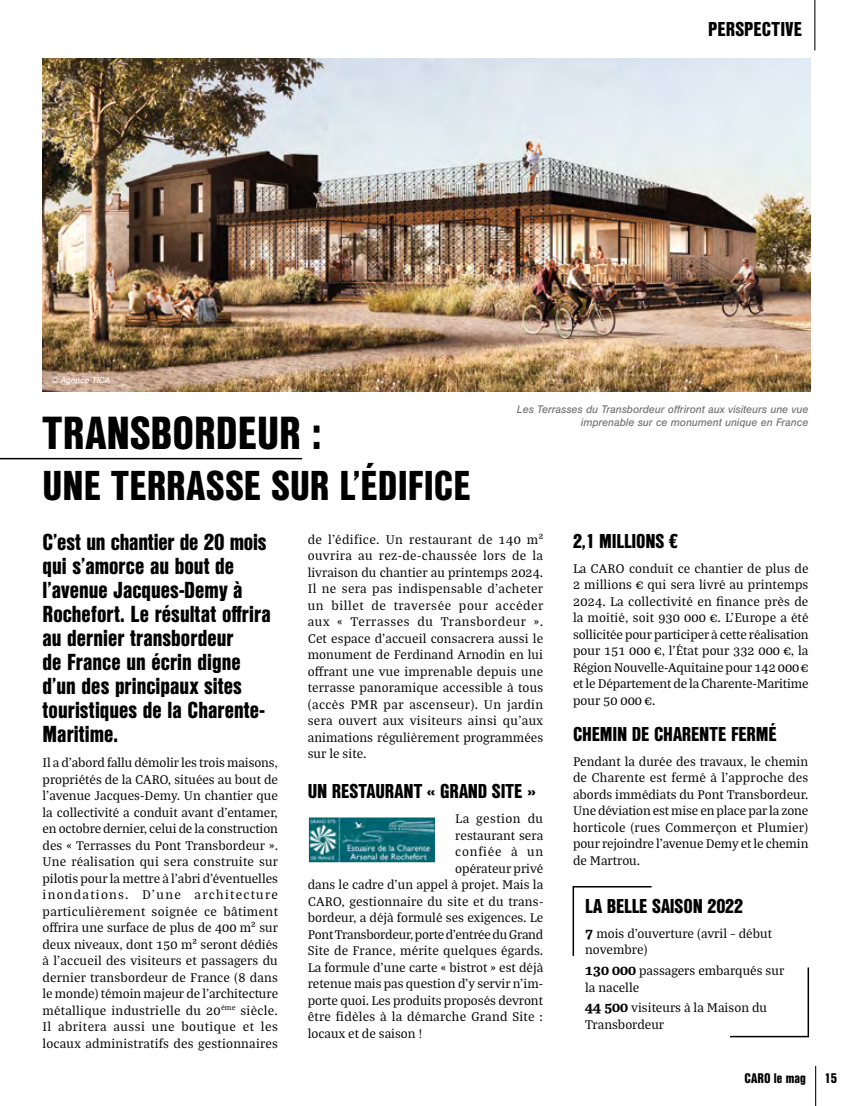
<style>
.page{position:relative;width:851px;height:1106px;background:#fff}
.page>*{position:absolute;margin:0;border:0;box-sizing:border-box;transform-origin:0 0}
.t1{font:900 45px "Nimbus San Con L";color:#000}
.t2{font:900 40.5px "Nimbus San Con L";color:#000}
.t3{font:900 22.5px/24px "Nimbus San Con L";color:#000}
.t4{font:900 19.5px "Nimbus San Con L";letter-spacing:-.01em;color:#000}
.t5{font:900 19.5px "Nimbus San Con L";letter-spacing:.01em;color:#000}
.t6{font:13.5px/16.5px "Bagatela";color:#000;text-align:justify}
.t7{font:13.5px "Bagatela";letter-spacing:-.02em;color:#000}
.t8{font:900 13.5px "Nimbus San Con L";color:#000}
.t9{font:13.5px "Bagatela";letter-spacing:.035em;color:#000}
.t10{font:13.5px "Bagatela";letter-spacing:.055em;color:#000}
.t11{font:italic 11.4px/13.5px "Nimbus San";letter-spacing:-.005em;color:#706f6f;text-align:right}
.t12{font:italic 9px "Nimbus San";color:#fff}
.s1{font-family:"Bagatela Dark";font-size:15px}
</style>
<div class="page">
<hr style="left:815px;top:1066px;width:1px;height:40px;background:#000">
<hr style="left:0;top:458px;width:302px;height:1px;background:#000">
<img style="left:43px;top:58px;width:767px;height:333px">
<svg style="left:730px;top:967px;width:79px;height:71px"></svg>
<svg style="left:572px;top:886px;width:80px;height:70px"></svg>
<img style="left:308px;top:817px;width:128px;height:46px">
<hr style="left:814px;top:0;width:1px;height:50px;background:#000">
<h3 class="t5" style="left:708px;top:14px;width:95px">PERSPECTIVE</h3>
<p class="t12" style="left:51px;top:375px;width:61px">© Agence TICA</p>
<h1 class="t1" style="left:43px;top:399px;width:280px">TRANSBORDEUR :</h1>
<h2 class="t2" style="left:43px;top:455px;width:429px">UNE TERRASSE SUR L’ÉDIFICE</h2>
<p class="t11" style="left:517px;top:402px;width:293px">Les Terrasses du Transbordeur offriront aux visiteurs une vue imprenable sur ce monument unique en France</p>
<h3 class="t3" style="left:43px;top:529px;width:230px">C’est un chantier de 20 mois qui s’amorce au bout de l’avenue Jacques-Demy à<br>Rochefort. Le résultat offrira au dernier transbordeur<br>de France un écrin digne d’un des principaux sites touristiques de la Charente-<br>Maritime.</h3>
<p class="t6" style="left:43px;top:753px;width:237px">Il a d’abord fallu démolir les trois maisons, propriétés de la CARO, situées au bout de l’avenue Jacques-Demy. Un chantier que la collectivité a conduit avant d’entamer, en octobre dernier, celui de la construction des « Terrasses du Pont Transbordeur ».<br>Une réalisation qui sera construite sur pilotis pour la mettre à l’abri d’éventuelles inondations. D’une architecture particulièrement soignée ce bâtiment offrira une surface de plus de 400 m² sur deux niveaux, dont 150 m² seront dédiés à l’accueil des visiteurs et passagers du dernier transbordeur de France (8 dans le monde) témoin majeur de l’architecture métallique industrielle du 20<sup>ème</sup> siècle.<br>Il abritera aussi une boutique et les locaux administratifs des gestionnaires</p>
<p class="t6" style="left:308px;top:530px;width:237px">de l’édifice. Un restaurant de 140 m² ouvrira au rez-de-chaussée lors de la livraison du chantier au printemps 2024.<br>Il ne sera pas indispensable d’acheter un billet de traversée pour accéder aux « Terrasses du Transbordeur ».<br>Cet espace d’accueil consacrera aussi le monument de Ferdinand Arnodin en lui offrant une vue imprenable depuis une terrasse panoramique accessible à tous (accès PMR par ascenseur). Un jardin sera ouvert aux visiteurs ainsi qu’aux animations régulièrement programmées sur le site.</p>
<h3 class="t4" style="left:308px;top:776px;width:229px">UN RESTAURANT « GRAND SITE »</h3>
<p class="t9" style="left:455px;top:810px;width:89px">La gestion du</p>
<p class="t6" style="left:455px;top:826px;width:89px">restaurant sera</p>
<p class="t10" style="left:455px;top:843px;width:89px">confiée à un</p>
<p class="t6" style="left:455px;top:859px;width:89px">opérateur privé</p>
<p class="t6" style="left:308px;top:875px;width:237px">dans le cadre d’un appel à projet. Mais la</p>
<p class="t6" style="left:308px;top:892px;width:237px">CARO, gestionnaire du site et du trans-</p>
<p class="t6" style="left:308px;top:908px;width:237px">bordeur, a déjà formulé ses exigences. Le</p>
<p class="t7" style="left:308px;top:925px;width:237px">Pont Transbordeur, porte d’entrée du Grand</p>
<p class="t6" style="left:308px;top:941px;width:237px">Site de France, mérite quelques égards.</p>
<p class="t6" style="left:308px;top:958px;width:237px">La formule d’une carte « bistrot » est déjà</p>
<p class="t6" style="left:308px;top:974px;width:237px">retenue mais pas question d’y servir n’im-</p>
<p class="t6" style="left:308px;top:991px;width:237px">porte quoi. Les produits proposés devront</p>
<p class="t6" style="left:308px;top:1007px;width:237px">être fidèles à la démarche Grand Site :</p>
<p class="t6" style="left:308px;top:1024px;width:116px">locaux et de saison !</p>
<h3 class="t4" style="left:573px;top:526px;width:107px">2,1 MILLIONS €</h3>
<p class="t6" style="left:573px;top:559px;width:237px">La CARO conduit ce chantier de plus de 2 millions € qui sera livré au printemps 2024. La collectivité en finance près de la moitié, soit 930 000 €. L’Europe a été sollicitée pour participer à cette réalisation pour 151 000 €, l’État pour 332 000 €, la Région Nouvelle-Aquitaine pour 142 000 € et le Département de la Charente-Maritime pour 50 000 €.</p>
<h3 class="t4" style="left:573px;top:719px;width:205px">CHEMIN DE CHARENTE FERMÉ</h3>
<p class="t6" style="left:573px;top:752px;width:237px">Pendant la durée des travaux, le chemin de Charente est fermé à l’approche des abords immédiats du Pont Transbordeur.<br>Une déviation est mise en place par la zone horticole (rues Commerçon et Plumier) pour rejoindre l’avenue Demy et le chemin de Martrou.</p>
<h3 class="t4" style="left:585px;top:891px;width:160px">LA BELLE SAISON 2022</h3>
<p class="t6" style="left:585px;top:924px;width:188px"><span class="s1">7</span> mois d’ouverture (avril – début novembre)</p>
<p class="t6" style="left:585px;top:961px;width:200px"><span class="s1">130 000</span> passagers embarqués sur la nacelle</p>
<p class="t6" style="left:585px;top:999px;width:183px"><span class="s1">44 500</span> visiteurs à la Maison du<br>Transbordeur</p>
<p class="t8" style="left:744px;top:1068px;width:63px">CARO le mag</p>
<p class="t8" style="left:824px;top:1068px;width:14px">15</p>
</div>
